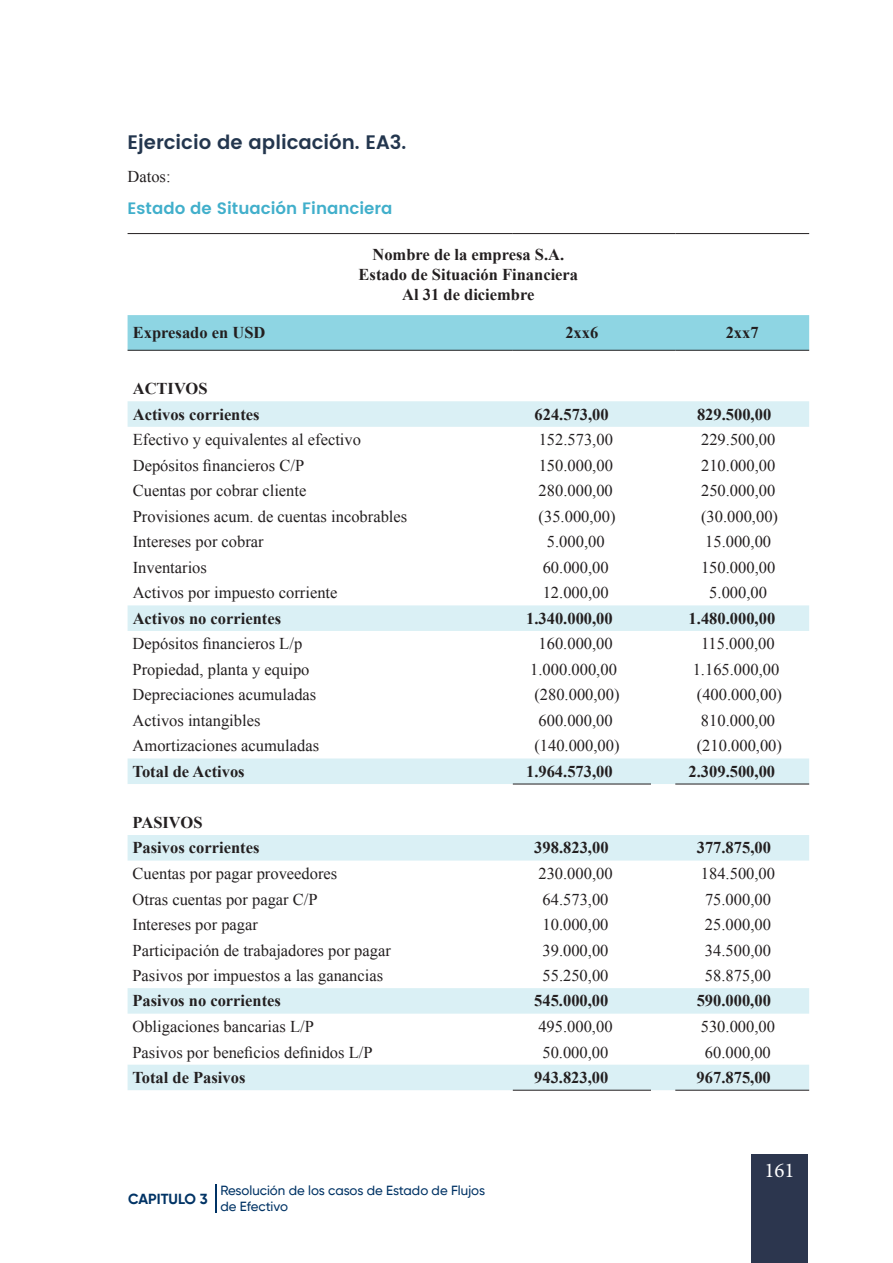
<style>
.page{position:relative;width:893px;height:1263px;background:#fff}
.page>*{position:absolute;margin:0;border:0;box-sizing:border-box;transform-origin:0 0}
.t1{font:21px "Minion Pro";color:#fff}
.t2{font:600 19.5px "Poppins";color:#23364e}
.t3{font:16.5px "Times New Roman";color:#231f20}
.t4{font:700 16.5px/19.8px "Times New Roman";color:#231f20}
.t5{font:600 16.5px "Poppins";color:#41afcb}
.t6{font:700 14.55px "Gilroy";color:#003365}
.t7{font:500 13.2px/15.9px "Gilroy";color:#003365}
</style>
<div class="page">
<div style="left:751px;top:1154px;width:57px;height:109px;background:#2c364e"></div>
<div style="left:213px;top:1182px;width:5px;height:32px;background:#c4e6fc;opacity:.5"></div>
<svg style="left:128px;top:401px;width:681px;height:689px"></svg>
<hr style="left:128px;top:233px;width:385px;height:1px;background:#231f20">
<hr style="left:513px;top:233px;width:138px;height:1px;background:#231f20">
<svg style="left:651px;top:233px;width:24px;height:1px"></svg>
<hr style="left:675px;top:233px;width:134px;height:1px;background:#231f20">
<svg style="left:128px;top:315px;width:681px;height:36px;background:#8cd0de"></svg>
<hr style="left:675px;top:350px;width:134px;height:1px;background:#231f20">
<hr style="left:513px;top:784px;width:138px;height:1px;background:#231f20">
<hr style="left:675px;top:784px;width:134px;height:1px;background:#231f20">
<hr style="left:513px;top:1090px;width:138px;height:1px;background:#231f20">
<hr style="left:675px;top:1090px;width:134px;height:1px;background:#231f20">
<p class="t2" style="left:128px;top:128px;width:280px">Ejercicio de aplicación. EA3.</p>
<p class="t3" style="left:128px;top:165px;width:45px">Datos:</p>
<p class="t5" style="left:128px;top:196px;width:267px">Estado de Situación Financiera</p>
<p class="t4" style="left:359px;top:244px;width:221px;text-align:center">Nombre de la empresa S.A.<br>Estado de Situación Financiera<br>Al 31 de diciembre</p>
<p class="t4" style="left:133px;top:322px;width:134px">Expresado en USD</p>
<p class="t4" style="left:565px;top:322px;width:34px">2xx6</p>
<p class="t4" style="left:726px;top:322px;width:34px">2xx7</p>
<p class="t4" style="left:133px;top:375px;width:128px;line-height:25.5px">ACTIVOS<br>Activos corrientes</p>
<p class="t4" style="left:535px;top:404px;width:76px">624.573,00</p>
<p class="t4" style="left:697px;top:404px;width:76px">829.500,00</p>
<p class="t3" style="left:133px;top:429px;width:230px">Efectivo y equivalentes al efectivo</p>
<p class="t3" style="left:539px;top:429px;width:76px">152.573,00</p>
<p class="t3" style="left:701px;top:429px;width:76px">229.500,00</p>
<p class="t3" style="left:133px;top:454px;width:173px">Depósitos financieros C/P</p>
<p class="t3" style="left:539px;top:454px;width:76px">150.000,00</p>
<p class="t3" style="left:701px;top:454px;width:76px">210.000,00</p>
<p class="t3" style="left:133px;top:480px;width:175px">Cuentas por cobrar cliente</p>
<p class="t3" style="left:539px;top:480px;width:76px">280.000,00</p>
<p class="t3" style="left:701px;top:480px;width:76px">250.000,00</p>
<p class="t3" style="left:133px;top:505px;width:276px">Provisiones acum. de cuentas incobrables</p>
<p class="t3" style="left:539px;top:505px;width:78px">(35.000,00)</p>
<p class="t3" style="left:701px;top:505px;width:78px">(30.000,00)</p>
<p class="t3" style="left:133px;top:531px;width:133px">Intereses por cobrar</p>
<p class="t3" style="left:547px;top:531px;width:59px">5.000,00</p>
<p class="t3" style="left:705px;top:531px;width:67px">15.000,00</p>
<p class="t3" style="left:133px;top:556px;width:76px">Inventarios</p>
<p class="t3" style="left:543px;top:556px;width:67px">60.000,00</p>
<p class="t3" style="left:701px;top:556px;width:76px">150.000,00</p>
<p class="t3" style="left:133px;top:582px;width:206px">Activos por impuesto corriente</p>
<p class="t3" style="left:543px;top:582px;width:67px">12.000,00</p>
<p class="t3" style="left:709px;top:582px;width:59px">5.000,00</p>
<p class="t4" style="left:133px;top:608px;width:150px">Activos no corrientes</p>
<p class="t4" style="left:526px;top:608px;width:88px">1.340.000,00</p>
<p class="t4" style="left:689px;top:608px;width:88px">1.480.000,00</p>
<p class="t3" style="left:133px;top:633px;width:171px">Depósitos financieros L/p</p>
<p class="t3" style="left:539px;top:633px;width:76px">160.000,00</p>
<p class="t3" style="left:701px;top:633px;width:75px">115.000,00</p>
<p class="t3" style="left:133px;top:658px;width:178px">Propiedad, planta y equipo</p>
<p class="t3" style="left:530px;top:658px;width:88px">1.000.000,00</p>
<p class="t3" style="left:693px;top:658px;width:88px">1.165.000,00</p>
<p class="t3" style="left:133px;top:684px;width:185px">Depreciaciones acumuladas</p>
<p class="t3" style="left:534px;top:684px;width:87px">(280.000,00)</p>
<p class="t3" style="left:697px;top:684px;width:87px">(400.000,00)</p>
<p class="t3" style="left:133px;top:709px;width:129px">Activos intangibles</p>
<p class="t3" style="left:538px;top:709px;width:76px">600.000,00</p>
<p class="t3" style="left:701px;top:709px;width:76px">810.000,00</p>
<p class="t3" style="left:133px;top:735px;width:188px">Amortizaciones acumuladas</p>
<p class="t3" style="left:534px;top:735px;width:87px">(140.000,00)</p>
<p class="t3" style="left:697px;top:735px;width:87px">(210.000,00)</p>
<p class="t4" style="left:133px;top:761px;width:114px">Total de Activos</p>
<p class="t4" style="left:526px;top:761px;width:88px">1.964.573,00</p>
<p class="t4" style="left:688px;top:761px;width:88px">2.309.500,00</p>
<p class="t4" style="left:133px;top:809px;width:128px;line-height:25.5px">PASIVOS<br>Pasivos corrientes</p>
<p class="t4" style="left:534px;top:837px;width:76px">398.823,00</p>
<p class="t4" style="left:697px;top:837px;width:76px">377.875,00</p>
<p class="t3" style="left:133px;top:862px;width:206px">Cuentas por pagar proveedores</p>
<p class="t3" style="left:538px;top:862px;width:76px">230.000,00</p>
<p class="t3" style="left:701px;top:862px;width:76px">184.500,00</p>
<p class="t3" style="left:133px;top:888px;width:187px">Otras cuentas por pagar C/P</p>
<p class="t3" style="left:542px;top:888px;width:67px">64.573,00</p>
<p class="t3" style="left:705px;top:888px;width:67px">75.000,00</p>
<p class="t3" style="left:133px;top:913px;width:127px">Intereses por pagar</p>
<p class="t3" style="left:542px;top:913px;width:67px">10.000,00</p>
<p class="t3" style="left:705px;top:913px;width:68px">25.000,00</p>
<p class="t3" style="left:132px;top:939px;width:260px">Participación de trabajadores por pagar</p>
<p class="t3" style="left:542px;top:939px;width:67px">39.000,00</p>
<p class="t3" style="left:705px;top:939px;width:67px">34.500,00</p>
<p class="t3" style="left:132px;top:964px;width:252px">Pasivos por impuestos a las ganancias</p>
<p class="t3" style="left:542px;top:964px;width:67px">55.250,00</p>
<p class="t3" style="left:705px;top:964px;width:67px">58.875,00</p>
<p class="t4" style="left:132px;top:990px;width:150px">Pasivos no corrientes</p>
<p class="t4" style="left:534px;top:990px;width:76px">545.000,00</p>
<p class="t4" style="left:697px;top:990px;width:76px">590.000,00</p>
<p class="t3" style="left:132px;top:1015px;width:183px">Obligaciones bancarias L/P</p>
<p class="t3" style="left:538px;top:1015px;width:76px">495.000,00</p>
<p class="t3" style="left:701px;top:1015px;width:76px">530.000,00</p>
<p class="t3" style="left:132px;top:1041px;width:242px">Pasivos por beneficios definidos L/P</p>
<p class="t3" style="left:542px;top:1041px;width:67px">50.000,00</p>
<p class="t3" style="left:705px;top:1041px;width:67px">60.000,00</p>
<p class="t4" style="left:132px;top:1067px;width:115px">Total de Pasivos</p>
<p class="t4" style="left:534px;top:1067px;width:76px">943.823,00</p>
<p class="t4" style="left:697px;top:1067px;width:76px">967.875,00</p>
<p class="t6" style="left:128px;top:1189px;width:81px">CAPITULO 3</p>
<p class="t7" style="left:220px;top:1182px;width:266px">Resolución de los casos de Estado de Flujos de Efectivo</p>
<p class="t1" style="left:764px;top:1156px;width:32px">161</p>
</div>
